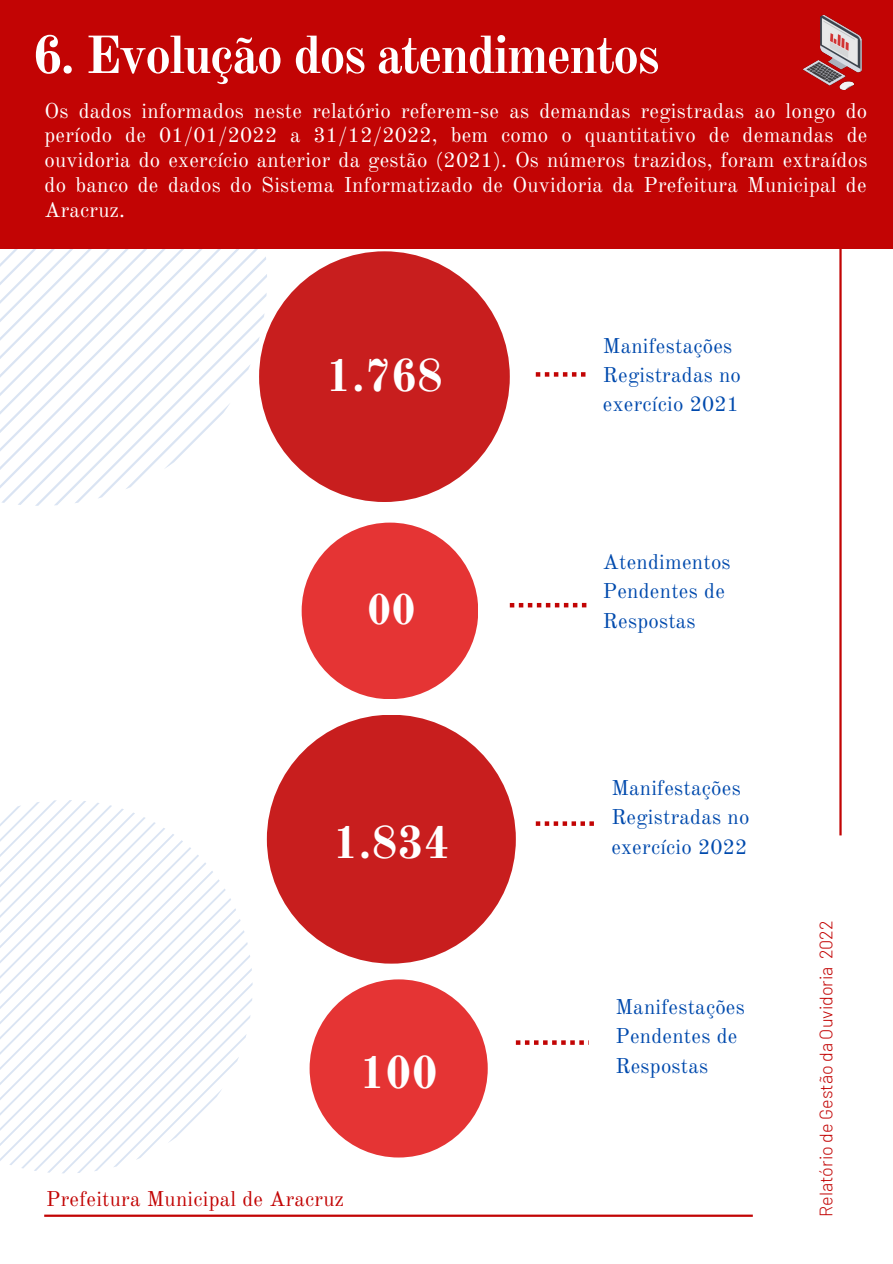
<style>
.page{position:relative;width:893px;height:1264px;background:#fff}
.page>*{position:absolute;margin:0;border:0;box-sizing:border-box;transform-origin:0 0}
.t1{font:700 52.5px "Old Standard";letter-spacing:-.04em;color:#fff}
.t2{font:700 45px "Old Standard";color:#fff}
.t3{font:700 42px "Old Standard";color:#fff}
.t4{font:21px/24.8px "Old Standard";letter-spacing:.01em;color:#fff;text-align:justify}
.t5{font:21px/29.2px "Old Standard";letter-spacing:.01em;color:#004aad}
.t6{font:21px "Old Standard";letter-spacing:.01em;color:#c20404}
.t7{font:300 18px "Barlow";color:#c20404}
</style>
<div class="page">
<svg style="left:0;top:800px;width:252px;height:373px"></svg>
<hr style="left:839px;top:224px;width:2px;height:611px;background:#c20404">
<svg style="left:0;top:249px;width:264px;height:254px"></svg>
<div style="left:259px;top:251px;width:251px;height:251px;background:#c81e1e;border-radius:50%"></div>
<div style="left:0;top:0;width:892px;height:249px;background:#c20404"></div>
<div style="left:267px;top:714px;width:249px;height:249px;background:#c81e1e;border-radius:50%"></div>
<div style="left:309px;top:979px;width:178px;height:178px;background:#e53434;border-radius:50%"></div>
<hr style="left:44px;top:1214px;width:708px;height:2px;background:#c20404">
<img style="left:803px;top:16px;width:58px;height:74px">
<div style="left:301px;top:522px;width:177px;height:177px;background:#e53434;border-radius:50%"></div>
<svg style="left:535px;top:372px;width:50px;height:4px"></svg>
<svg style="left:510px;top:603px;width:76px;height:4px"></svg>
<svg style="left:535px;top:821px;width:59px;height:4px"></svg>
<svg style="left:516px;top:1040px;width:73px;height:4px"></svg>
<h1 class="t1" style="left:32px;top:23px;width:629px">6. Evolução dos atendimentos</h1>
<p class="t4" style="left:44px;top:98px;width:824px">Os dados informados neste relatório referem-se as demandas registradas ao longo do período de 01/01/2022 a 31/12/2022, bem como o quantitativo de demandas de ouvidoria do exercício anterior da gestão (2021). Os números trazidos, foram extraídos do banco de dados do Sistema Informatizado de Ouvidoria da Prefeitura Municipal de Aracruz.</p>
<h2 class="t2" style="left:326px;top:348px;width:118px">1.768</h2>
<h3 class="t3" style="left:367px;top:584px;width:50px">00</h3>
<h2 class="t2" style="left:333px;top:814px;width:118px">1.834</h2>
<h2 class="t2" style="left:359px;top:1044px;width:80px">100</h2>
<p class="t6" style="left:46px;top:1185px;width:299px">Prefeitura Municipal de Aracruz</p>
<p class="t5" style="left:603px;top:331px;width:140px">Manifestações<br>Registradas no exercício 2021</p>
<p class="t5" style="left:603px;top:547px;width:129px">Atendimentos<br>Pendentes de<br>Respostas</p>
<p class="t5" style="left:611px;top:773px;width:140px">Manifestações<br>Registradas no</p>
<p class="t5" style="left:611px;top:832px;width:138px">exercício 2022</p>
<p class="t5" style="left:615px;top:992px;width:131px">Manifestações<br>Pendentes de<br>Respostas</p>
<p class="t7" style="left:814px;top:1216px;width:298px;rotate:-90deg">Relatório de Gestão da Ouvidoria 2022</p>
</div>
